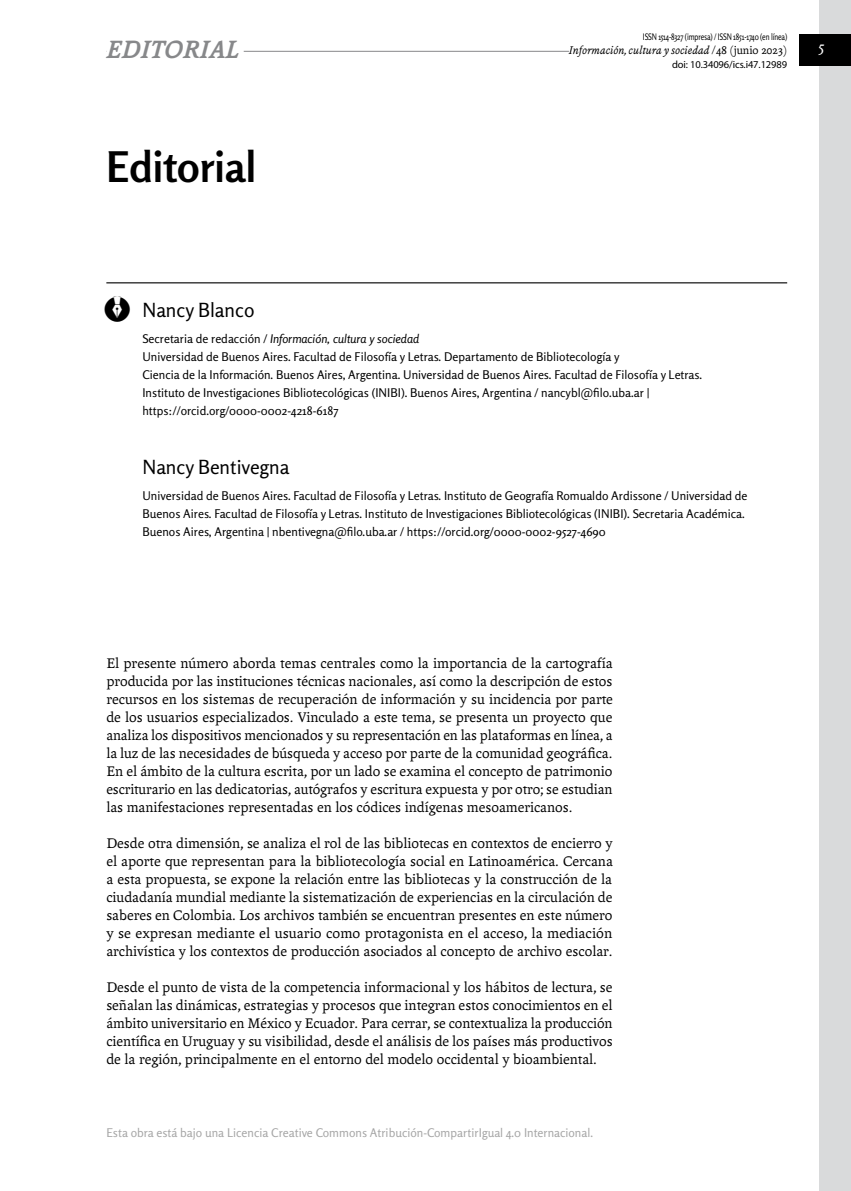
<style>
.page{position:relative;width:851px;height:1191px;background:#fff}
.page>*{position:absolute;margin:0;border:0;box-sizing:border-box;transform-origin:0 0}
.t1{font:700 42px "Rosario";color:#000}
.t2{font:italic 700 27px "Andralis ND Os F";letter-spacing:.02em;color:#87888a}
.t3{font:19.5px "Rosario";color:#000}
.t4{font:15px/18px "Andralis ND Os F";color:#000;text-align:justify}
.t5{font:15px "Rosario";color:#fff}
.t6{font:12px/18px "Rosario";color:#000}
.t7{font:12px "Rosario";color:#a6a6a6}
.t8{font:italic 12px "Andralis ND Os F";color:#000}
.t9{font:10.5px "Myriad Pro";letter-spacing:-.01em;color:#000}
.t10{font:9px "Rosario";letter-spacing:-.02em;color:#000;scale:.8 1}
.s1{font-style:normal}
.s2{font-family:"Iconospararevistasfilo Regula";font-size:33px}
.s3{font-style:italic}
</style>
<div class="page">
<hr style="left:106px;top:51px;width:546px;height:1px;background:#87888a">
<div style="left:569px;top:44px;width:218px;height:15px;background:#fff"></div>
<div style="left:818px;top:0;width:32px;height:1191px;background:#d9dadb"></div>
<div style="left:799px;top:35px;width:51px;height:31px;background:#000"></div>
<div style="left:106px;top:38px;width:138px;height:24px;background:#fff"></div>
<hr style="left:106px;top:282px;width:681px;height:1px;background:#000">
<p class="t10" style="left:642px;top:30px;width:182px">ISSN 1514-8327 (impresa) / ISSN 1851-1740 (en línea)</p>
<p class="t8" style="left:569px;top:44px;width:220px">Información, cultura y sociedad <span class="s1">/48 (junio 2023)</span></p>
<p class="t9" style="left:672px;top:58px;width:117px">doi: 10.34096/ics.i47.12989</p>
<h2 class="t2" style="left:106px;top:34px;width:133px">EDITORIAL</h2>
<p class="t5" style="left:818px;top:35px;width:7px">5</p>
<h1 class="t1" style="left:106px;top:133px;width:151px">Editorial</h1>
<h3 class="t3" style="left:106px;top:295px;width:150px"><span class="s2">"</span> Nancy Blanco</h3>
<p class="t6" style="left:142px;top:329px;width:561px">Secretaria de redacción / <span class="s3">Información, cultura y sociedad<br></span>Universidad de Buenos Aires. Facultad de Filosofía y Letras. Departamento de Bibliotecología y<br>Ciencia de la Información. Buenos Aires, Argentina. Universidad de Buenos Aires. Facultad de Filosofía y Letras.<br>Instituto de Investigaciones Bibliotecológicas (INIBI). Buenos Aires, Argentina / nancybl@filo.uba.ar | https://orcid.org/0000-0002-4218-6187</p>
<h3 class="t3" style="left:142px;top:452px;width:148px">Nancy Bentivegna</h3>
<p class="t6" style="left:142px;top:486px;width:606px">Universidad de Buenos Aires. Facultad de Filosofía y Letras. Instituto de Geografía Romualdo Ardissone / Universidad de<br>Buenos Aires. Facultad de Filosofía y Letras. Instituto de Investigaciones Bibliotecológicas (INIBI). Secretaria Académica.<br>Buenos Aires, Argentina | nbentivegna@filo.uba.ar / https://orcid.org/0000-0002-9527-4690</p>
<p class="t4" style="left:106px;top:654px;width:508px">El presente número aborda temas centrales como la importancia de la cartografía producida por las instituciones técnicas nacionales, así como la descripción de estos recursos en los sistemas de recuperación de información y su incidencia por parte de los usuarios especializados. Vinculado a este tema, se presenta un proyecto que analiza los dispositivos mencionados y su representación en las plataformas en línea, a la luz de las necesidades de búsqueda y acceso por parte de la comunidad geográfica.<br>En el ámbito de la cultura escrita, por un lado se examina el concepto de patrimonio escriturario en las dedicatorias, autógrafos y escritura expuesta y por otro; se estudian las manifestaciones representadas en los códices indígenas mesoamericanos.</p>
<p class="t4" style="left:106px;top:834px;width:508px">Desde otra dimensión, se analiza el rol de las bibliotecas en contextos de encierro y el aporte que representan para la bibliotecología social en Latinoamérica. Cercana a esta propuesta, se expone la relación entre las bibliotecas y la construcción de la ciudadanía mundial mediante la sistematización de experiencias en la circulación de saberes en Colombia. Los archivos también se encuentran presentes en este número y se expresan mediante el usuario como protagonista en el acceso, la mediación archivística y los contextos de producción asociados al concepto de archivo escolar.</p>
<p class="t4" style="left:106px;top:978px;width:507px">Desde el punto de vista de la competencia informacional y los hábitos de lectura, se señalan las dinámicas, estrategias y procesos que integran estos conocimientos en el ámbito universitario en México y Ecuador. Para cerrar, se contextualiza la producción científica en Uruguay y su visibilidad, desde el análisis de los países más productivos de la región, principalmente en el entorno del modelo occidental y bioambiental.</p>
<p class="t7" style="left:106px;top:1123px;width:488px">Esta obra está bajo una Licencia Creative Commons Atribución-CompartirIgual 4.0 Internacional.</p>
</div>
